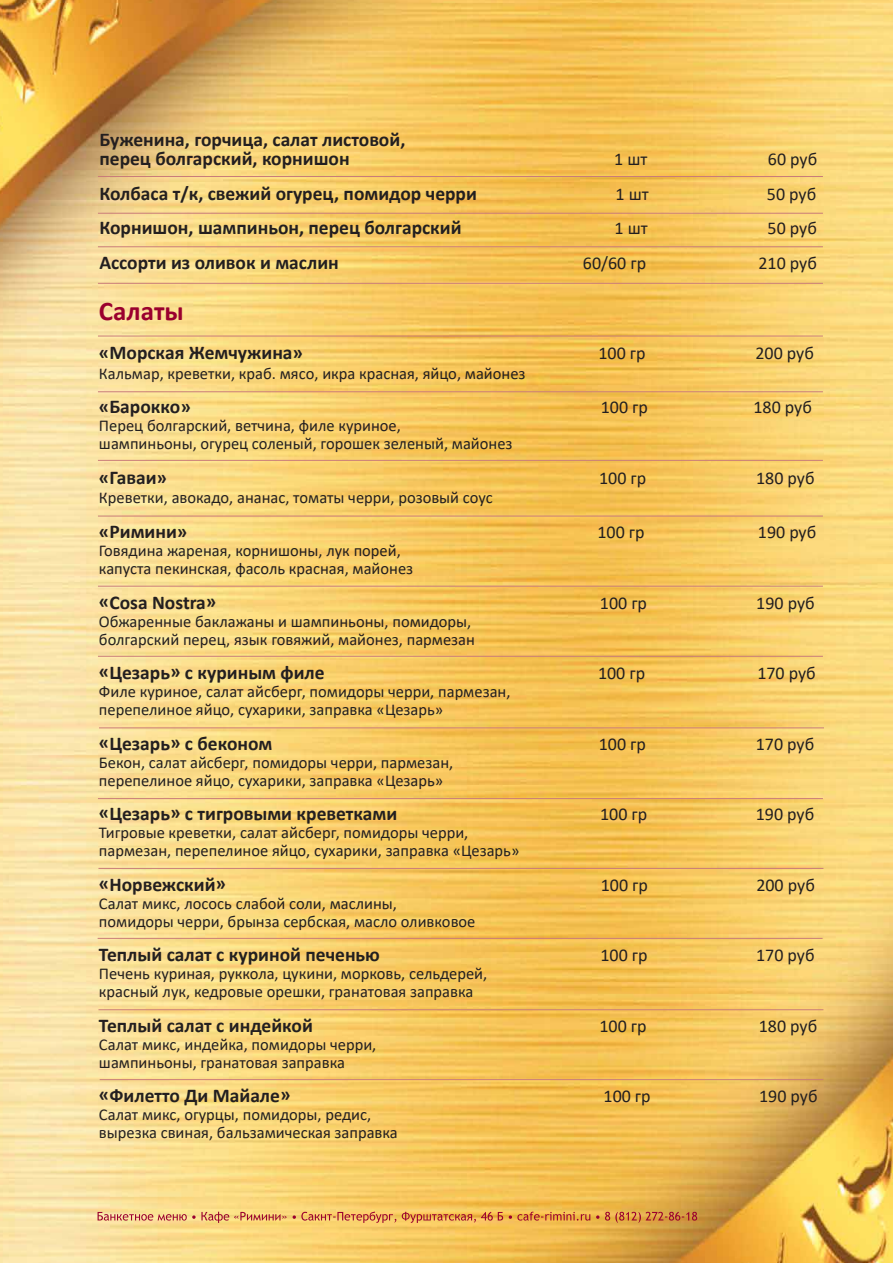
<style>
.page{position:relative;width:893px;height:1263px;background:#fff}
.page>*{position:absolute;margin:0;border:0;box-sizing:border-box;transform-origin:0 0}
.t1{font:700 27px "Calibri";color:#9a002e}
.t2{font:700 19.5px/19.5px "Calibri";color:#231f20}
.t3{font:18px "Calibri";color:#231f20}
.t4{font:16.5px/18px "Calibri";color:#231f20}
</style>
<div class="page">
<img style="left:0;top:0;width:893px;height:1263px">
<svg style="left:98px;top:1211px;width:599px;height:12px;background:#e2a25d"></svg>
<hr style="left:100px;top:1079px;width:723px;height:1px;background:#c97c79">
<hr style="left:98px;top:176px;width:725px;height:1px;background:#c97c79">
<hr style="left:98px;top:213px;width:725px;height:1px;background:#c97c79">
<hr style="left:98px;top:246px;width:725px;height:1px;background:#c97c79">
<hr style="left:98px;top:283px;width:725px;height:1px;background:#c97c79">
<hr style="left:98px;top:336px;width:725px;height:1px;background:#c97c79">
<hr style="left:98px;top:391px;width:725px;height:1px;background:#c97c79">
<hr style="left:98px;top:460px;width:725px;height:1px;background:#c97c79">
<hr style="left:98px;top:516px;width:725px;height:1px;background:#c97c79">
<hr style="left:98px;top:586px;width:725px;height:1px;background:#c97c79">
<hr style="left:98px;top:656px;width:725px;height:1px;background:#c97c79">
<hr style="left:99px;top:728px;width:725px;height:1px;background:#c97c79">
<hr style="left:98px;top:798px;width:725px;height:1px;background:#c97c79">
<hr style="left:98px;top:868px;width:725px;height:1px;background:#c97c79">
<hr style="left:98px;top:938px;width:725px;height:1px;background:#c97c79">
<hr style="left:98px;top:1009px;width:725px;height:1px;background:#c97c79">
<p class="t2" style="left:99px;top:129px;width:307px">Буженина, горчица, салат листовой, перец болгарский, корнишон</p>
<p class="t3" style="left:614px;top:147px;width:35px">1 шт</p>
<p class="t3" style="left:768px;top:147px;width:51px">60 руб</p>
<p class="t2" style="left:99px;top:183px;width:379px">Колбаса т/к, свежий огурец, помидор черри</p>
<p class="t3" style="left:616px;top:181px;width:35px">1 шт</p>
<p class="t3" style="left:767px;top:181px;width:51px">50 руб</p>
<p class="t2" style="left:99px;top:218px;width:364px">Корнишон, шампиньон, перец болгарский</p>
<p class="t3" style="left:615px;top:216px;width:35px">1 шт</p>
<p class="t3" style="left:768px;top:216px;width:51px">50 руб</p>
<p class="t2" style="left:99px;top:252px;width:241px">Ассорти из оливок и маслин</p>
<p class="t3" style="left:583px;top:250px;width:65px">60/60 гр</p>
<p class="t3" style="left:758px;top:250px;width:60px">210 руб</p>
<h1 class="t1" style="left:99px;top:292px;width:86px">Салаты</h1>
<p class="t2" style="left:99px;top:343px;width:206px">«Морская Жемчужина»</p>
<p class="t3" style="left:598px;top:341px;width:49px">100 гр</p>
<p class="t3" style="left:755px;top:341px;width:60px">200 руб</p>
<p class="t4" style="left:99px;top:364px;width:428px">Кальмар, креветки, краб. мясо, икра красная, яйцо, майонез</p>
<p class="t2" style="left:99px;top:397px;width:93px">«Барокко»</p>
<p class="t3" style="left:601px;top:395px;width:49px">100 гр</p>
<p class="t3" style="left:753px;top:395px;width:60px">180 руб</p>
<p class="t4" style="left:99px;top:417px;width:415px">Перец болгарский, ветчина, филе куриное,<br>шампиньоны, огурец соленый, горошек зеленый, майонез</p>
<p class="t2" style="left:99px;top:467px;width:70px">«Гаваи»</p>
<p class="t3" style="left:599px;top:465px;width:49px">100 гр</p>
<p class="t3" style="left:756px;top:465px;width:60px">180 руб</p>
<p class="t4" style="left:99px;top:489px;width:395px">Креветки, авокадо, ананас, томаты черри, розовый соус</p>
<p class="t2" style="left:99px;top:521px;width:90px">«Римини»</p>
<p class="t3" style="left:597px;top:519px;width:49px">100 гр</p>
<p class="t3" style="left:758px;top:519px;width:60px">190 руб</p>
<p class="t4" style="left:99px;top:541px;width:316px">Говядина жареная, корнишоны, лук порей, капуста пекинская, фасоль красная, майонез</p>
<p class="t2" style="left:99px;top:592px;width:119px">«Cosa Nostra»</p>
<p class="t3" style="left:600px;top:590px;width:49px">100 гр</p>
<p class="t3" style="left:756px;top:590px;width:60px">190 руб</p>
<p class="t4" style="left:99px;top:612px;width:378px">Обжаренные баклажаны и шампиньоны, помидоры, болгарский перец, язык говяжий, майонез, пармезан</p>
<p class="t2" style="left:99px;top:662px;width:227px">«Цезарь» с куриным филе</p>
<p class="t3" style="left:598px;top:660px;width:49px">100 гр</p>
<p class="t3" style="left:757px;top:660px;width:60px">170 руб</p>
<p class="t4" style="left:99px;top:682px;width:413px">Филе куриное, салат айсберг, помидоры черри, пармезан, перепелиное яйцо, сухарики, заправка «Цезарь»</p>
<p class="t2" style="left:99px;top:733px;width:175px">«Цезарь» с беконом</p>
<p class="t3" style="left:599px;top:731px;width:49px">100 гр</p>
<p class="t3" style="left:756px;top:731px;width:60px">170 руб</p>
<p class="t4" style="left:99px;top:753px;width:356px">Бекон, салат айсберг, помидоры черри, пармезан, перепелиное яйцо, сухарики, заправка «Цезарь»</p>
<p class="t2" style="left:99px;top:803px;width:300px">«Цезарь» с тигровыми креветками</p>
<p class="t3" style="left:600px;top:801px;width:49px">100 гр</p>
<p class="t3" style="left:756px;top:801px;width:60px">190 руб</p>
<p class="t4" style="left:99px;top:823px;width:422px">Тигровые креветки, салат айсберг, помидоры черри, пармезан, перепелиное яйцо, сухарики, заправка «Цезарь»</p>
<p class="t2" style="left:99px;top:874px;width:129px">«Норвежский»</p>
<p class="t3" style="left:601px;top:872px;width:49px">100 гр</p>
<p class="t3" style="left:756px;top:872px;width:60px">200 руб</p>
<p class="t4" style="left:99px;top:894px;width:378px">Салат микс, лосось слабой соли, маслины, помидоры черри, брынза сербская, масло оливковое</p>
<p class="t2" style="left:99px;top:944px;width:283px">Теплый салат с куриной печенью</p>
<p class="t3" style="left:600px;top:942px;width:49px">100 гр</p>
<p class="t3" style="left:756px;top:942px;width:60px">170 руб</p>
<p class="t4" style="left:99px;top:964px;width:390px">Печень куриная, руккола, цукини, морковь, сельдерей, красный лук, кедровые орешки, гранатовая заправка</p>
<p class="t2" style="left:99px;top:1015px;width:215px">Теплый салат с индейкой</p>
<p class="t3" style="left:599px;top:1013px;width:49px">100 гр</p>
<p class="t3" style="left:759px;top:1013px;width:60px">180 руб</p>
<p class="t4" style="left:99px;top:1035px;width:279px">Салат микс, индейка, помидоры черри, шампиньоны, гранатовая заправка</p>
<p class="t2" style="left:99px;top:1085px;width:193px">«Филетто Ди Майале»</p>
<p class="t3" style="left:603px;top:1083px;width:49px">100 гр</p>
<p class="t3" style="left:759px;top:1083px;width:60px">190 руб</p>
<p class="t4" style="left:99px;top:1105px;width:300px">Салат микс, огурцы, помидоры, редис, вырезка свиная, бальзамическая заправка</p>
</div>
